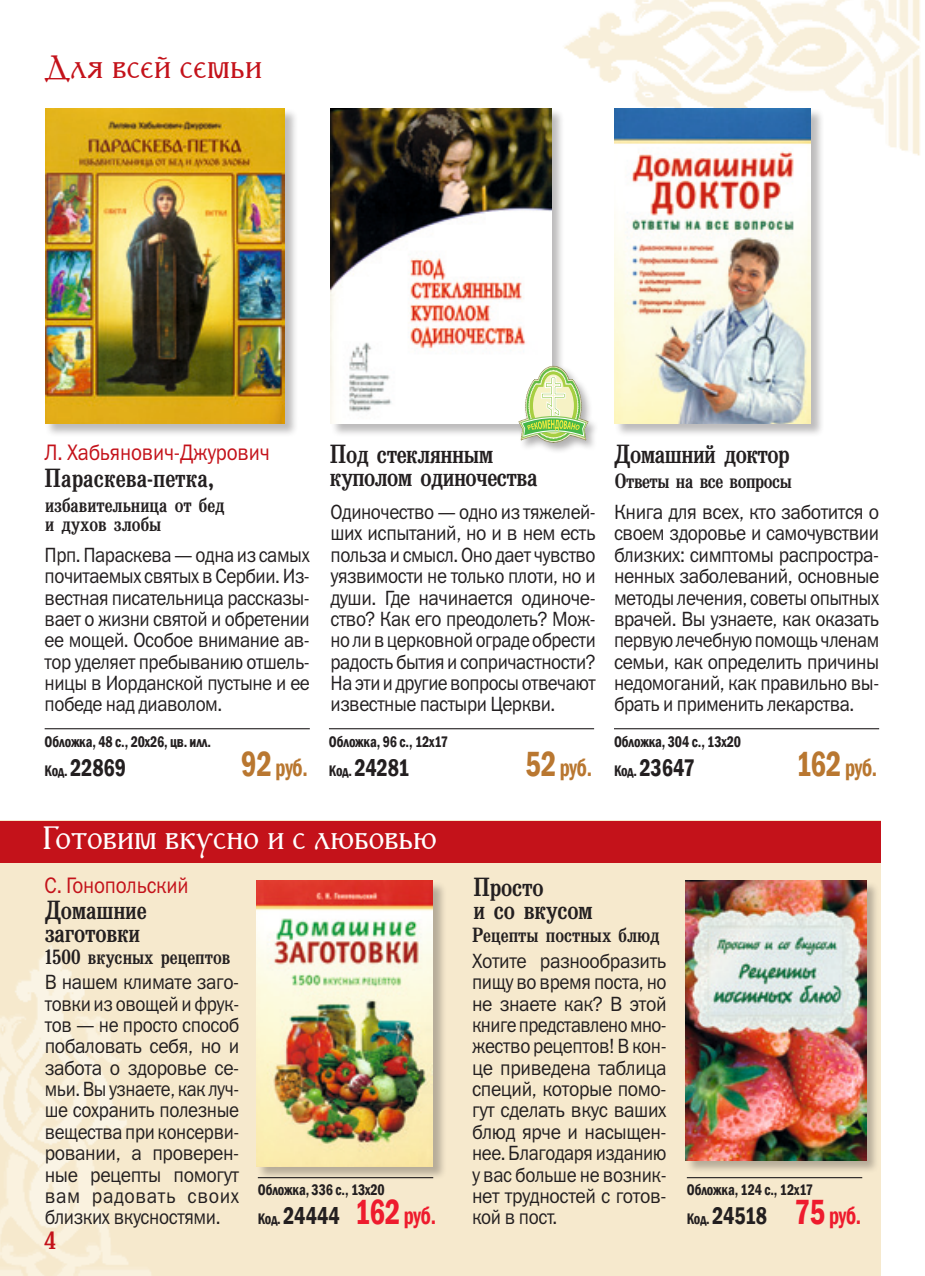
<style>
.page{position:relative;width:925px;height:1276px;background:#fff}
.page>*{position:absolute;margin:0;border:0;box-sizing:border-box;transform-origin:0 0}
.t1{font:33.75px "Zlatnik";letter-spacing:-.02em;color:#fff}
.t2{font:33.75px "Zlatnik";letter-spacing:-.01em;color:#c4121a}
.Название_книги{font:25.88px/22.5px "Bruskovaya C";letter-spacing:-.02em;color:#231f20}
.Название_книги-2{font:25.88px "Bruskovaya C";color:#231f20}
.t3{font:600 condensed 24.75px "Franklin Gothic";letter-spacing:-.01em;color:#231f20;scale:.9 1}
.t4{font:600 condensed 24.75px "Franklin Gothic";letter-spacing:-.015em;color:#b97730;scale:.85 1}
.t5{font:600 condensed 24.75px "Franklin Gothic";letter-spacing:-.015em;color:#ee1b2d;scale:.85 1}
.t6{font:24.75px "Bruskovaya C";color:#c4121a}
.Автор{font:22.5px "Franklin Gothic Book C";letter-spacing:-.01em;color:#c4121a;scale:.9 1}
.Аннотация_текст{font:20.7px/21.4px "Franklin Gothic Book C";letter-spacing:-.025em;color:#231f20;text-align:justify;scale:.93 1}
.Аннотация_текст-2{font:20.7px/21.4px "Franklin Gothic Book C";letter-spacing:-.025em;color:#231f20;text-align:justify;scale:.9 1}
.Аннотация_текст-3{font:20.7px/21.4px "Franklin Gothic Book C";letter-spacing:-.025em;color:#231f20;text-align:justify;scale:.92 1}
.Подзаголовок_Названи{font:20.25px/19.1px "Bruskovaya C";color:#231f20}
.Подзаголовок_Названи-2{font:20.25px "Bruskovaya C";letter-spacing:-.02em;color:#231f20}
.t7{font:600 condensed 15.75px "Franklin Gothic";letter-spacing:-.01em;color:#231f20;scale:.9 1}
.s1{font-size:15.75px}
.s2{font-size:36px}
</style>
<div class="page">
<div style="left:0;top:821px;width:880px;height:455px;background:#f6e9cd"></div>
<img style="left:0;top:945px;width:151px;height:331px">
<img style="left:564px;top:0;width:356px;height:156px">
<div style="left:0;top:821px;width:880px;height:41px;background:#c4121a"></div>
<hr style="left:687px;top:1177px;width:175px;height:1px;background:#231f20">
<div style="left:685px;top:880px;width:195px;height:293px;background:#231f20;opacity:.3"></div>
<img style="left:686px;top:880px;width:180px;height:280px">
<div style="left:256px;top:880px;width:191px;height:300px;background:#231f20;opacity:.3"></div>
<img style="left:257px;top:880px;width:176px;height:286px">
<hr style="left:45px;top:728px;width:265px;height:1px;background:#231f20">
<hr style="left:614px;top:728px;width:265px;height:1px;background:#231f20">
<hr style="left:329px;top:728px;width:265px;height:1px;background:#231f20">
<div style="left:330px;top:108px;width:234px;height:329px;background:#231f20;opacity:.3"></div>
<img style="left:330px;top:108px;width:221px;height:315px">
<div style="left:45px;top:108px;width:253px;height:329px;background:#231f20;opacity:.3"></div>
<img style="left:45px;top:108px;width:240px;height:315px">
<div style="left:614px;top:108px;width:211px;height:329px;background:#231f20;opacity:.3"></div>
<img style="left:614px;top:108px;width:197px;height:315px">
<div style="left:516px;top:364px;width:82px;height:90px;background:#231f20;opacity:.35"></div>
<svg style="left:518px;top:366px;width:70px;height:77px"></svg>
<p class="t2" style="left:45px;top:46px;width:219px">Для всей семьи</p>
<p class="Автор" style="left:45px;top:439px;width:252px">Л. Хабьянович-Джурович</p>
<p class="Название_книги-2" style="left:45px;top:464px;width:171px">Параскева-петка,</p>
<p class="Подзаголовок_Названи" style="left:45px;top:496px;width:181px">избавительница от бед и духов злобы</p>
<p class="Аннотация_текст-2" style="left:45px;top:544px;width:296px">Прп. Параскева — одна из самых почитаемых святых в Сербии. Из&shy;вестная писательница рассказы&shy;вает о жизни святой и обретении ее мощей. Особое внимание ав&shy;тор уделяет пребыванию отшель&shy;ницы в Иорданской пустыне и ее победе над диаволом.</p>
<p class="t7" style="left:45px;top:731px;width:186px">Обложка, 48 с., 20х26, цв. илл.</p>
<p class="t3" style="left:45px;top:751px;width:92px"><span class="s1">Код.</span> 22869</p>
<p class="t4" style="left:241px;top:751px;width:80px"><span class="s2">92</span> руб.</p>
<p class="Название_книги" style="left:330px;top:443px;width:165px">Под стеклянным</p>
<p class="Название_книги" style="left:614px;top:443px;width:177px">Домашний доктор</p>
<p class="Название_книги" style="left:330px;top:466px;width:209px">куполом одиночества</p>
<p class="Подзаголовок_Названи-2" style="left:615px;top:470px;width:179px">Ответы на все вопросы</p>
<p class="Аннотация_текст-2" style="left:330px;top:501px;width:296px">Одиночество — одно из тяжелей&shy;ших испытаний, но и в нем есть польза и смысл. Оно дает чувство уязвимости не только плоти, но и души. Где начинается одиноче&shy;ство? Как его преодолеть? Мож&shy;но ли в церковной ограде обрести радость бытия и сопричастности?<br>На эти и другие вопросы отвечают известные пастыри Церкви.</p>
<p class="t7" style="left:329px;top:731px;width:134px">Обложка, 96 с., 12х17</p>
<p class="t3" style="left:329px;top:751px;width:91px"><span class="s1">Код.</span> 24281</p>
<p class="t4" style="left:525px;top:751px;width:80px"><span class="s2">52</span> руб.</p>
<p class="Аннотация_текст" style="left:614px;top:501px;width:287px">Книга для всех, кто заботится о своем здоровье и самочувствии близких: симптомы распростра&shy;ненных заболеваний, основные методы лечения, советы опытных врачей. Вы узнаете, как оказать первую лечебную помощь членам семьи, как определить причины недомоганий, как правильно вы&shy;брать и применить лекарства.</p>
<p class="t7" style="left:614px;top:731px;width:143px">Обложка, 304 с., 13х20</p>
<p class="t3" style="left:614px;top:751px;width:91px"><span class="s1">Код.</span> 23647</p>
<p class="t4" style="left:796px;top:751px;width:97px"><span class="s2">162</span> руб.</p>
<p class="t1" style="left:43px;top:817px;width:396px">Готовим вкусно и с любовью</p>
<p class="Автор" style="left:45px;top:872px;width:161px">С. Гонопольский</p>
<p class="Название_книги" style="left:45px;top:899px;width:103px">Домашние заготовки</p>
<p class="Подзаголовок_Названи" style="left:45px;top:948px;width:187px">1500 вкусных рецептов</p>
<p class="Аннотация_текст-3" style="left:45px;top:971px;width:213px">В нашем климате заго&shy;товки из овощей и фрук&shy;тов — не просто способ побаловать себя, но и забота о здоровье се&shy;мьи. Вы узнаете, как луч&shy;ше сохранить полезные вещества при консерви&shy;ровании, а проверен&shy;ные рецепты помогут вам радовать своих близких вкусностями.</p>
<p class="t6" style="left:44px;top:1227px;width:13px">4</p>
<p class="t7" style="left:258px;top:1179px;width:142px">Обложка, 336 с., 13х20</p>
<p class="t3" style="left:258px;top:1199px;width:93px"><span class="s1">Код.</span> 24444</p>
<p class="t5" style="left:355px;top:1199px;width:97px"><span class="s2">162</span> руб.</p>
<p class="Название_книги" style="left:473px;top:876px;width:121px">Просто<br>и со вкусом</p>
<p class="Подзаголовок_Названи" style="left:472px;top:926px;width:189px">Рецепты постных блюд</p>
<p class="Аннотация_текст" style="left:472px;top:950px;width:211px">Хотите разнообразить пищу во время поста, но не знаете как? В этой книге представлено мно&shy;жество рецептов! В кон&shy;це приведена таблица специй, которые помо&shy;гут сделать вкус ваших блюд ярче и насыщен&shy;нее. Благодаря изданию у вас больше не возник&shy;нет трудностей с готов&shy;кой в пост.</p>
<p class="t7" style="left:687px;top:1179px;width:142px">Обложка, 124 с., 12х17</p>
<p class="t3" style="left:687px;top:1199px;width:91px"><span class="s1">Код.</span> 24518</p>
<p class="t5" style="left:794px;top:1199px;width:80px"><span class="s2">75</span> руб.</p>
</div>
